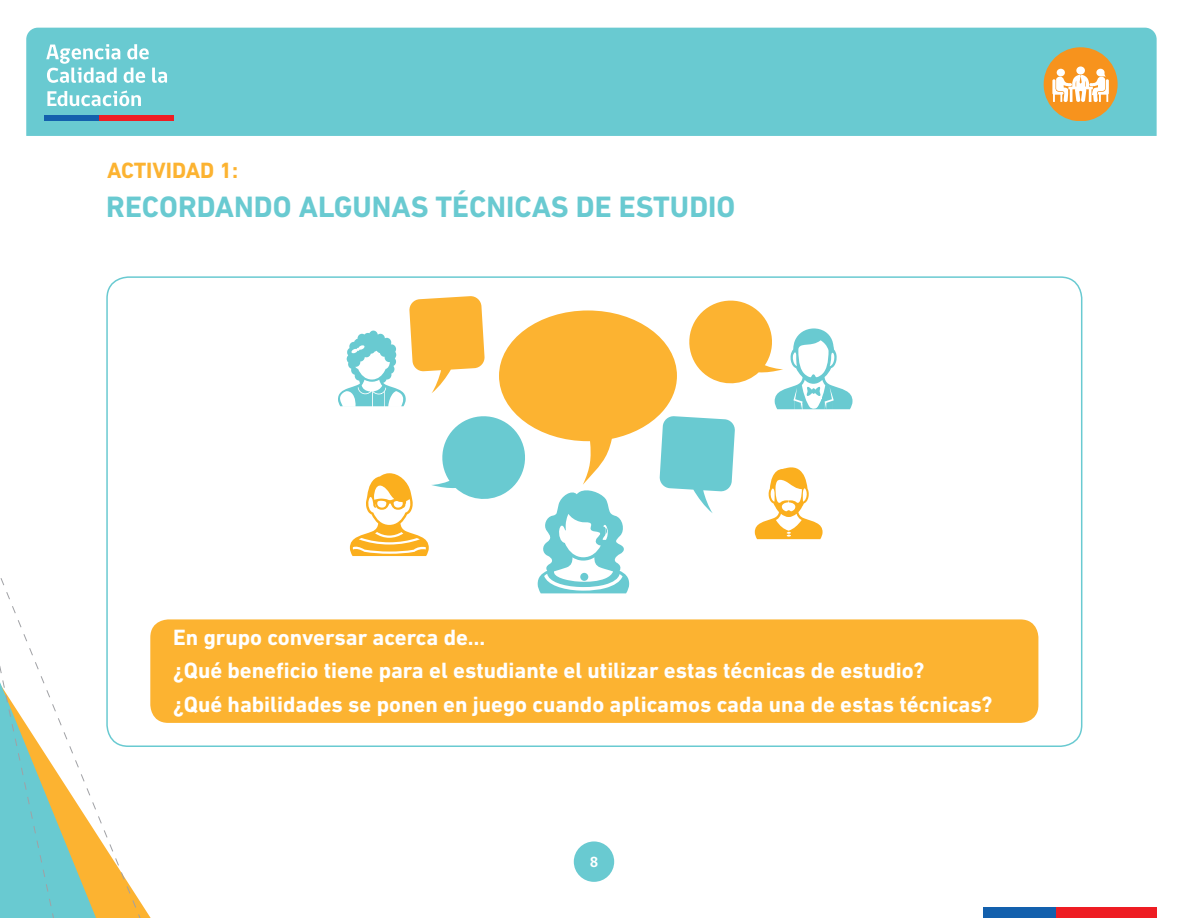
<style>
.page{position:relative;width:1188px;height:918px;background:#fff}
.page>*{position:absolute;margin:0;border:0;box-sizing:border-box;transform-origin:0 0}
.t1{font:700 30px "DIN Next LT Pro";color:#69cad1}
.t2{font:700 22.5px/33.6px "DIN Next LT Pro";color:#fff}
.t3{font:700 22.5px "DIN Next LT Pro";color:#fcb331}
.t4{font:700 15px "gob CL";color:#fff}
</style>
<div class="page">
<div style="left:574px;top:841px;width:40px;height:41px;background:#69cad1;border-radius:50%"></div>
<div style="left:26px;top:28px;width:1131px;height:108px;background:#69cad1"></div>
<div style="left:983px;top:908px;width:73px;height:10px;background:#1360ad"></div>
<div style="left:1056px;top:908px;width:101px;height:10px;background:#ee1d23"></div>
<svg style="left:64px;top:627px;width:97px;height:291px"></svg>
<svg style="left:0;top:578px;width:64px;height:340px"></svg>
<svg style="left:46px;top:44px;width:121px;height:39px"></svg>
<svg style="left:47px;top:90px;width:94px;height:16px"></svg>
<div style="left:44px;top:116px;width:55px;height:5px;background:#1360ad"></div>
<div style="left:99px;top:116px;width:75px;height:5px;background:#ee1d23"></div>
<svg style="left:1044px;top:47px;width:74px;height:74px"></svg>
<div style="left:150px;top:619px;width:888px;height:104px;background:#fcb331;border-radius:18px"></div>
<svg style="left:338px;top:296px;width:515px;height:297px"></svg>
<p class="t3" style="left:107px;top:158px;width:132px">ACTIVIDAD 1:</p>
<h1 class="t1" style="left:106px;top:189px;width:38px">Recordando</h1>
<h1 class="t1" style="left:299px;top:189px;width:93px">algunas</h1>
<h1 class="t1" style="left:436px;top:189px;width:51px">técnicas</h1>
<h1 class="t1" style="left:576px;top:189px;width:129px">deestudio</h1>
<p class="t2" style="left:173px;top:620px;width:821px">En grupo conversar acerca de…<br>¿Qué beneficio tiene para el estudiante el utilizar estas técnicas de estudio?<br>¿Qué habilidades se ponen en juego cuando aplicamos cada una de estas técnicas?</p>
<p class="t4" style="left:590px;top:852px;width:10px">8</p>
</div>
